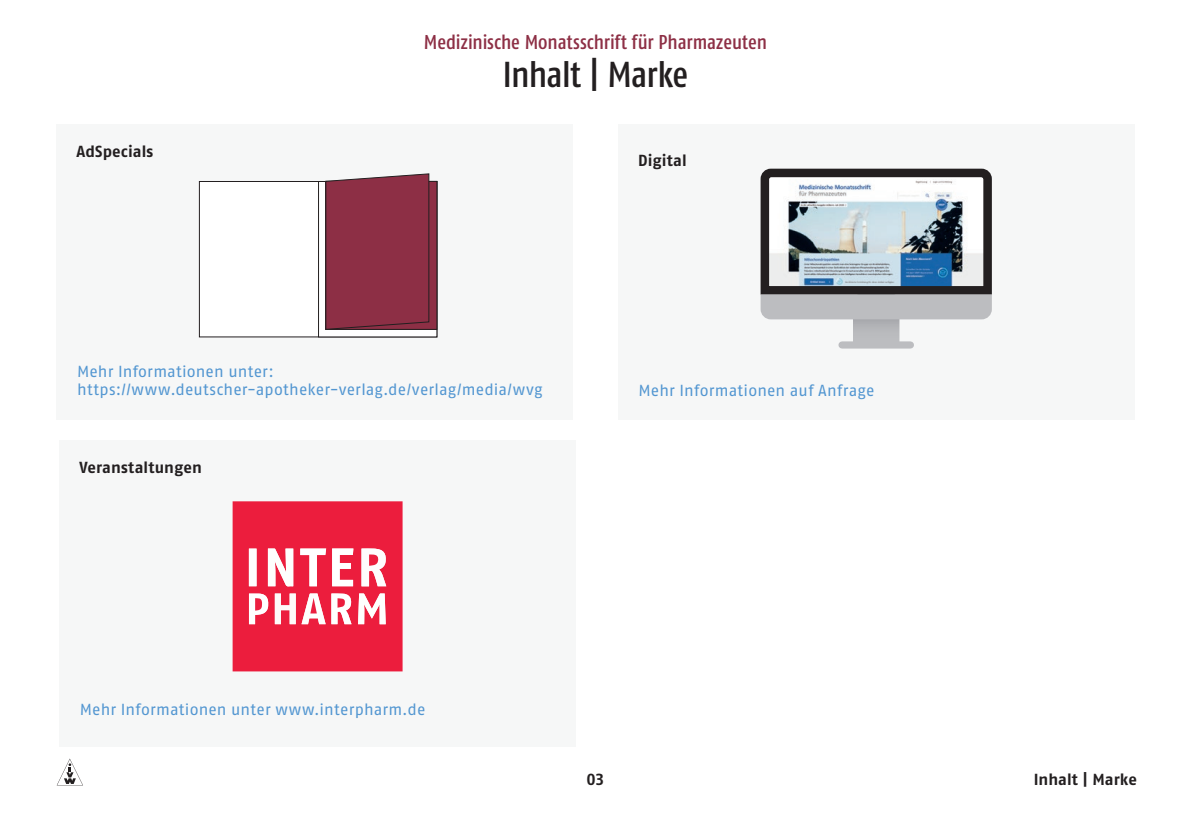
<style>
.page{position:relative;width:1191px;height:840px;background:#fff}
.page>*{position:absolute;margin:0;border:0;box-sizing:border-box;transform-origin:0 0}
.t1{font:500 condensed 36px "Fago Pro";letter-spacing:-.02em;color:#231f20}
.t2{font:500 condensed 20px "Fago Pro";letter-spacing:-.005em;color:#8d2f45}
.t3{font:16px/18px "Fago Pro";letter-spacing:.01em;color:#5296d1}
.t4{font:700 16px "Fago Pro";letter-spacing:.005em;color:#231f20}
</style>
<div class="page">
<svg style="left:57px;top:758px;width:26px;height:26px"></svg>
<div style="left:57px;top:125px;width:516px;height:295px;background:#f6f7f7"></div>
<div style="left:618px;top:125px;width:516px;height:295px;background:#f6f7f7"></div>
<div style="left:60px;top:440px;width:515px;height:306px;background:#f6f7f7"></div>
<div style="left:199px;top:181px;width:238px;height:156px;background:#fff"></div>
<div style="left:199px;top:181px;width:238px;height:156px;border:1px solid #231f20"></div>
<div style="left:318px;top:181px;width:119px;height:156px;border:1px solid #231f20"></div>
<div style="left:326px;top:181px;width:111px;height:148px;background:#8d2f45"></div>
<svg style="left:325px;top:173px;width:104px;height:157px"></svg>
<svg style="left:760px;top:168px;width:232px;height:174px"></svg>
<div style="left:842px;top:341px;width:68px;height:7px;background:#bcbdc0"></div>
<svg style="left:233px;top:501px;width:169px;height:170px"></svg>
<p class="t2" style="left:424px;top:29px;width:344px">Medizinische Monatsschrift für Pharmazeuten</p>
<p class="t4" style="left:77px;top:141px;width:78px">AdSpecials</p>
<h1 class="t1" style="left:503px;top:52px;width:187px">Inhalt | Marke</h1>
<p class="t4" style="left:638px;top:151px;width:50px">Digital</p>
<p class="t3" style="left:77px;top:362px;width:467px">Mehr Informationen unter: https://www.deutscher-apotheker-verlag.de/verlag/media/wvg</p>
<p class="t4" style="left:79px;top:457px;width:124px">Veranstaltungen</p>
<p class="t3" style="left:638px;top:381px;width:237px">Mehr Informationen auf Anfrage</p>
<p class="t3" style="left:80px;top:700px;width:347px">Mehr Informationen unter www.interpharm.de</p>
<p class="t4" style="left:586px;top:769px;width:20px">03</p>
<p class="t4" style="left:1033px;top:769px;width:105px">Inhalt | Marke</p>
</div>
